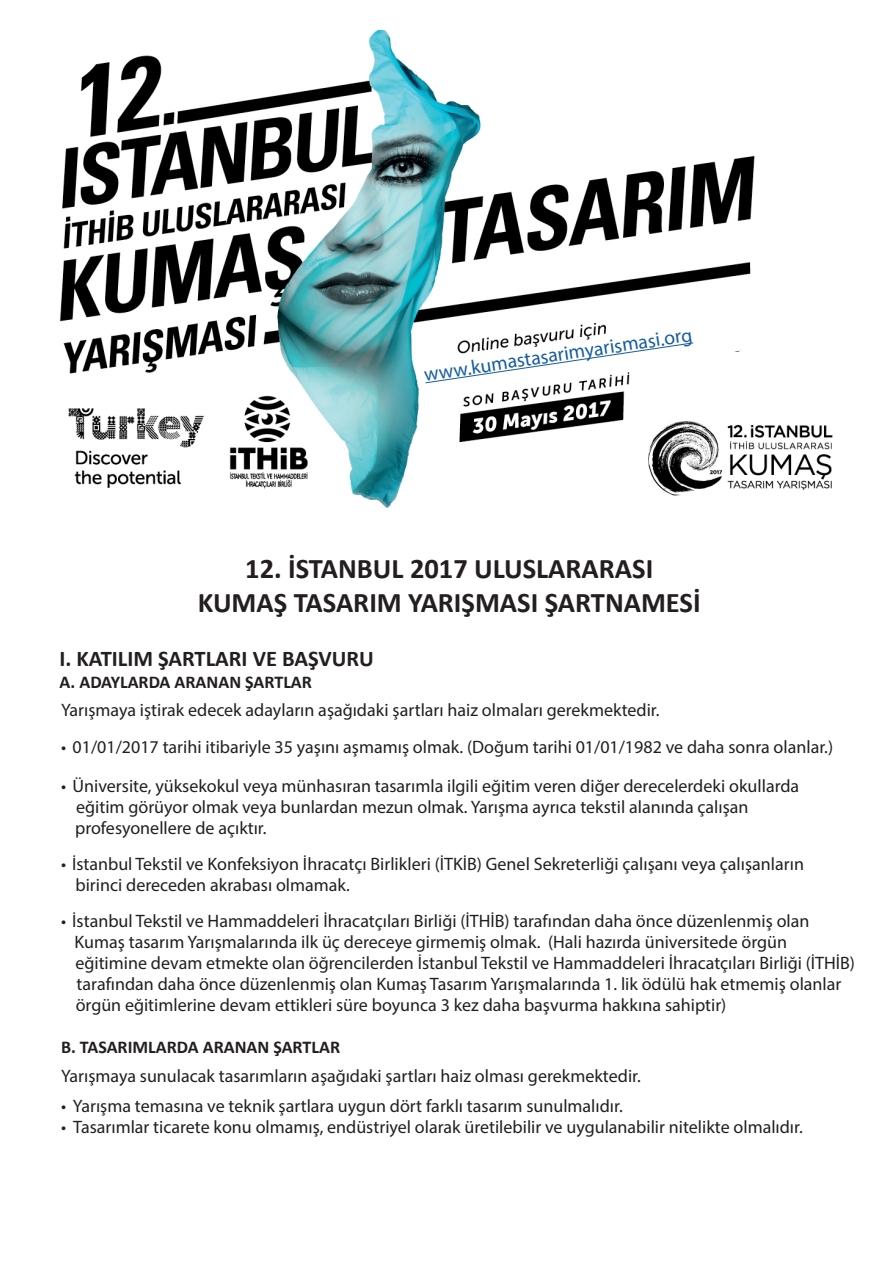
<style>
.page{position:relative;width:893px;height:1263px;background:#fff}
.page>*{position:absolute;margin:0;border:0;box-sizing:border-box;transform-origin:0 0}
.t1{font:700 28.5px "Calibri";color:#231f20}
.t2{font:700 22.5px "Calibri";color:#231f20}
.t3{font:19.8px "Myriad Pro";color:#175d9e}
.t4{font:18px/21px "Myriad Pro";color:#231f20}
.t5{font:700 18px "Calibri";color:#231f20}
</style>
<div class="page">
<img style="left:60px;top:30px;width:773px;height:478px">
<svg style="left:424px;top:320px;width:336px;height:70px"></svg>
<p class="t3" style="left:422px;top:363px;width:272px;rotate:-9deg">www.kumastasarimyarismasi.org</p>
<p class="t1" style="left:245px;top:551px;width:410px">12. İSTANBUL 2017 ULUSLARARASI</p>
<p class="t1" style="left:198px;top:585px;width:504px">KUMAŞ TASARIM YARIŞMASI ŞARTNAMESİ</p>
<p class="t2" style="left:60px;top:645px;width:316px">I. KATILIM ŞARTLARI VE BAŞVURU</p>
<p class="t5" style="left:60px;top:671px;width:254px">A. ADAYLARDA ARANAN ŞARTLAR</p>
<p class="t4" style="left:61px;top:699px;width:600px">Yarışmaya iştirak edecek adayların aşağıdaki şartları haiz olmaları gerekmektedir.</p>
<p class="t4" style="left:61px;top:736px;width:774px">• 01/01/2017 tarihi itibariyle 35 yaşını aşmamış olmak. (Doğum tarihi 01/01/1982 ve daha sonra olanlar.)</p>
<p class="t4" style="left:61px;top:775px;width:740px">• Üniversite, yüksekokul veya münhasıran tasarımla ilgili eğitim veren diğer derecelerdeki okullarda</p>
<p class="t4" style="left:75px;top:796px;width:675px">eğitim görüyor olmak veya bunlardan mezun olmak. Yarışma ayrıca tekstil alanında çalışan profesyonellere de açıktır.</p>
<p class="t4" style="left:75px;top:853px;width:730px;text-indent:-14px">• İstanbul Tekstil ve Konfeksiyon İhracatçı Birlikleri (İTKİB) Genel Sekreterliği çalışanı veya çalışanların birinci dereceden akrabası olmamak.</p>
<p class="t4" style="left:75px;top:910px;width:782px;text-indent:-14px">• İstanbul Tekstil ve Hammaddeleri İhracatçıları Birliği (İTHİB) tarafından daha önce düzenlenmiş olan Kumaş tasarım Yarışmalarında ilk üç dereceye girmemiş olmak. (Hali hazırda üniversitede örgün eğitimine devam etmekte olan öğrencilerden İstanbul Tekstil ve Hammaddeleri İhracatçıları Birliği (İTHİB) tarafından daha önce düzenlenmiş olan Kumaş Tasarım Yarışmalarında 1. lik ödülü hak etmemiş olanlar örgün eğitimlerine devam ettikleri süre boyunca 3 kez daha başvurma hakkına sahiptir)</p>
<p class="t5" style="left:61px;top:1036px;width:281px">B. TASARIMLARDA ARANAN ŞARTLAR</p>
<p class="t4" style="left:61px;top:1065px;width:581px">Yarışmaya sunulacak tasarımların aşağıdaki şartları haiz olması gerekmektedir.</p>
<p class="t4" style="left:61px;top:1095px;width:563px">• Yarışma temasına ve teknik şartlara uygun dört farklı tasarım sunulmalıdır.</p>
<p class="t4" style="left:61px;top:1116px;width:743px">• Tasarımlar ticarete konu olmamış, endüstriyel olarak üretilebilir ve uygulanabilir nitelikte olmalıdır.</p>
</div>
